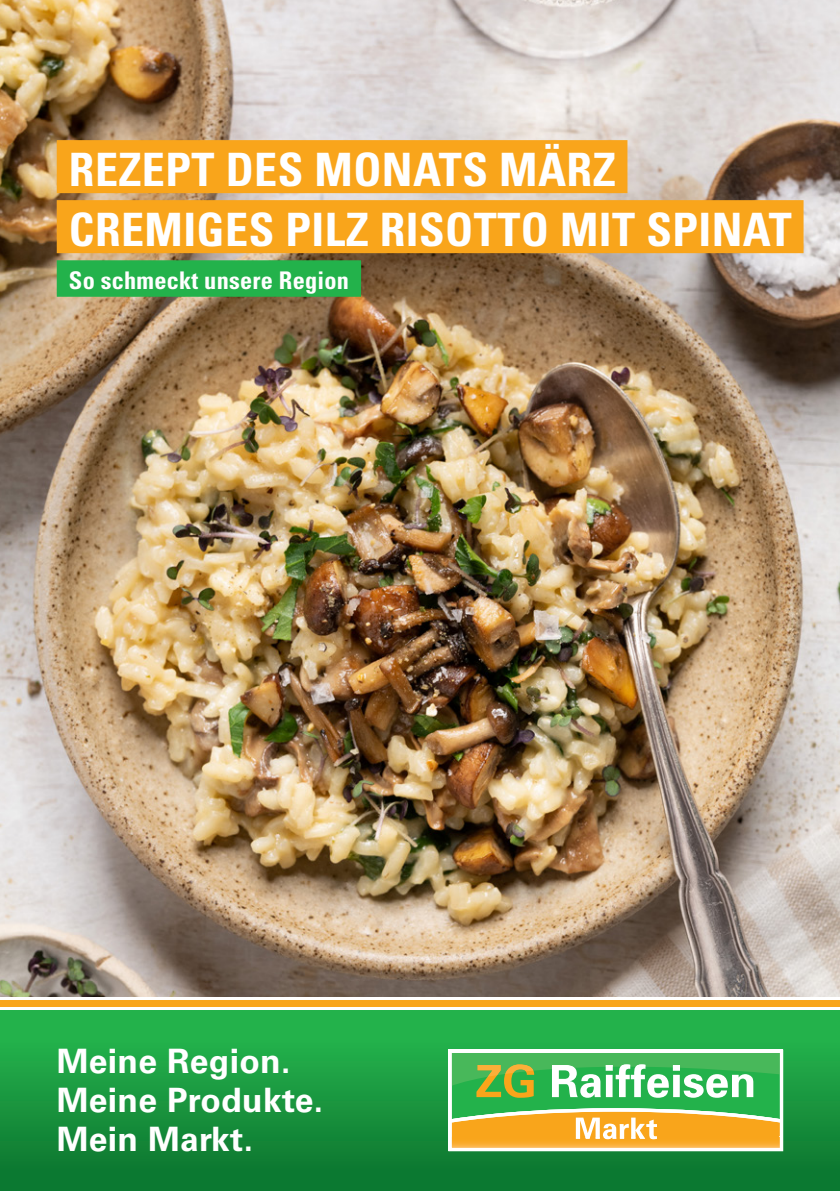
<style>
.page{position:relative;width:840px;height:1191px;background:#fff}
.page>*{position:absolute;margin:0;border:0;box-sizing:border-box;transform-origin:0 0}
.t1{font:700 condensed 46px/60px "Univers LT Pro";letter-spacing:.01em;color:#fff}
.t2{font:700 33.6px/38.8px "Univers LT Pro 65";letter-spacing:.01em;color:#fff}
.t3{font:700 condensed 24.2px "Univers LT Pro";letter-spacing:.01em;color:#fff}
</style>
<div class="page">
<img style="left:0;top:0;width:839px;height:997px">
<div style="left:0;top:1003px;width:839px;height:188px;background:linear-gradient(to bottom,#29bd51,#0c7430)"></div>
<div style="left:0;top:997px;width:839px;height:13px;background:#fff"></div>
<div style="left:0;top:1000px;width:839px;height:7px;background:#f9a51b"></div>
<svg style="left:448px;top:1049px;width:334px;height:102px"></svg>
<div style="left:57px;top:140px;width:570px;height:53px;background:#f9a51b"></div>
<div style="left:57px;top:200px;width:746px;height:53px;background:#f9a51b"></div>
<div style="left:57px;top:260px;width:304px;height:37px;background:#23b24b"></div>
<p class="t1" style="left:69px;top:139px;width:724px">REZEPT DES MONATS MÄRZ<br>CREMIGES PILZ RISOTTO MIT SPINAT</p>
<p class="t3" style="left:69px;top:265px;width:281px">So schmeckt unsere Region</p>
<p class="t2" style="left:57px;top:1042px;width:268px">Meine Region.<br>Meine Produkte.<br>Mein Markt.</p>
</div>
